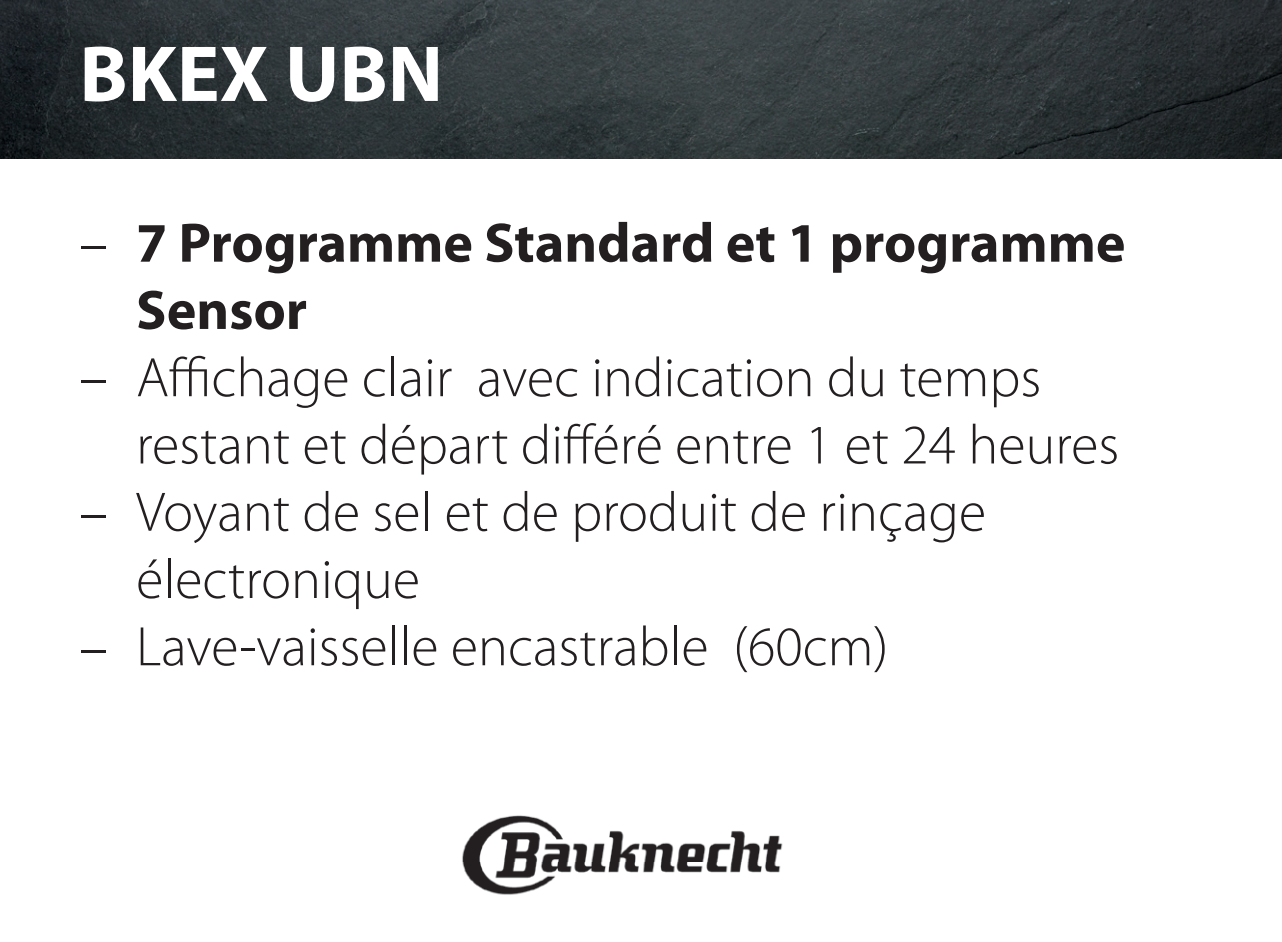
<style>
.page{position:relative;width:1282px;height:942px;background:#fff}
.page>*{position:absolute;margin:0;border:0;box-sizing:border-box;transform-origin:0 0}
.t1{font:700 80px "Myriad Pro";color:#fff}
.t2{font:300 56px/67.2px "Myriad Pro";color:#231f20}
.t3{font:700 56px/67.2px "Myriad Pro";color:#231f20}
.s1{font-weight:300}
</style>
<div class="page">
<img style="left:0;top:0;width:1281px;height:159px">
<img style="left:462px;top:815px;width:321px;height:80px">
<h1 class="t1" style="left:79px;top:22px;width:365px">BKEX UBN</h1>
<p class="t3" style="left:136px;top:207px;width:990px;text-indent:-57px"><span class="s1">–</span> 7 Programme Standard et 1 programme<br>Sensor</p>
<p class="t2" style="left:136px;top:343px;width:984px;text-indent:-57px">– Affichage clair avec indication du temps restant et départ différé entre 1 et 24 heures</p>
<p class="t2" style="left:136px;top:477px;width:851px;text-indent:-57px">– Voyant de sel et de produit de rinçage électronique</p>
<p class="t2" style="left:79px;top:612px;width:810px">– Lave-vaisselle encastrable (60cm)</p>
</div>
